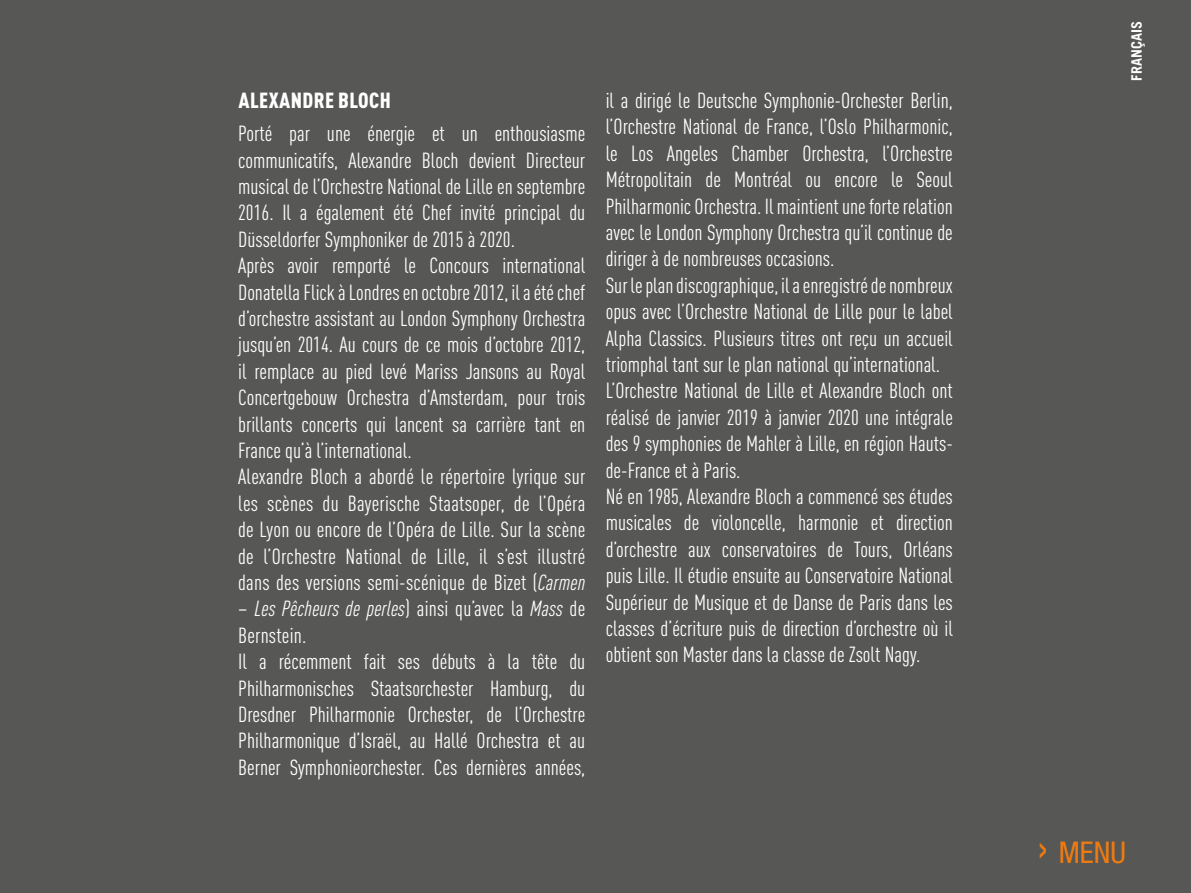
<style>
.page{position:relative;width:1191px;height:893px;background:#575756}
.page>*{position:absolute;margin:0;border:0;box-sizing:border-box;transform-origin:0 0}
.t1{font:condensed 30px "Helvetica Neue";color:#ef7b10}
.t2{font:condensed 21.6px/26.4px "DIN Pro";color:#fff}
.t3{font:900 condensed 21.6px "DIN Pro";letter-spacing:.02em;color:#fff}
.t4{font:700 14.4px "Trade Gothic LT Std";color:#fff}
.s1{font-style:italic}
.s2{font-size:43.5px}
</style>
<div class="page">
<p class="t3" style="left:238px;top:84px;width:154px">ALEXANDRE BLOCH</p>
<p class="t2" style="left:238px;top:119px;width:349px">Porté par une énergie et un enthousiasme communicatifs, Alexandre Bloch devient Directeur musical de l’Orchestre National de Lille en septembre 2016. Il a également été Chef invité principal du Düsseldorfer Symphoniker de 2015 à 2020.<br>Après avoir remporté le Concours international Donatella Flick à Londres en octobre 2012, il a été chef d’orchestre assistant au London Symphony Orchestra jusqu’en 2014. Au cours de ce mois d’octobre 2012, il remplace au pied levé Mariss Jansons au Royal Concertgebouw Orchestra d’Amsterdam, pour trois brillants concerts qui lancent sa carrière tant en France qu’à l’international.<br>Alexandre Bloch a abordé le répertoire lyrique sur les scènes du Bayerische Staatsoper, de l’Opéra de Lyon ou encore de l’Opéra de Lille. Sur la scène de l’Orchestre National de Lille, il s’est illustré dans des versions semi-scénique de Bizet (<span class="s1">Carmen</span></p>
<p class="t2" style="left:238px;top:594px;width:349px">– <span class="s1">Les Pêcheurs de perles</span>) ainsi qu’avec la <span class="s1">Mass</span> de Bernstein.<br>Il a récemment fait ses débuts à la tête du Philharmonisches Staatsorchester Hamburg, du Dresdner Philharmonie Orchester, de l’Orchestre Philharmonique d’Israël, au Hallé Orchestra et au Berner Symphonieorchester. Ces dernières années,</p>
<p class="t2" style="left:605px;top:86px;width:349px">il a dirigé le Deutsche Symphonie-Orchester Berlin, l’Orchestre National de France, l’Oslo Philharmonic, le Los Angeles Chamber Orchestra, l’Orchestre Métropolitain de Montréal ou encore le Seoul Philharmonic Orchestra. Il maintient une forte relation avec le London Symphony Orchestra qu’il continue de diriger à de nombreuses occasions.<br>Sur le plan discographique, il a enregistré de nombreux opus avec l’Orchestre National de Lille pour le label Alpha Classics. Plusieurs titres ont reçu un accueil triomphal tant sur le plan national qu’international.<br>L’Orchestre National de Lille et Alexandre Bloch ont réalisé de janvier 2019 à janvier 2020 une intégrale des 9 symphonies de Mahler à Lille, en région Hauts&shy;de-France et à Paris.<br>Né en 1985, Alexandre Bloch a commencé ses études musicales de violoncelle, harmonie et direction d’orchestre aux conservatoires de Tours, Orléans puis Lille. Il étudie ensuite au Conservatoire National Supérieur de Musique et de Danse de Paris dans les classes d’écriture puis de direction d’orchestre où il obtient son Master dans la classe de Zsolt Nagy.</p>
<p class="t4" style="left:1127px;top:81px;width:61px;rotate:-90deg">français</p>
<h1 class="t1" style="left:1037px;top:835px;width:58px"><span class="s2">›</span> MENU</h1>
</div>
